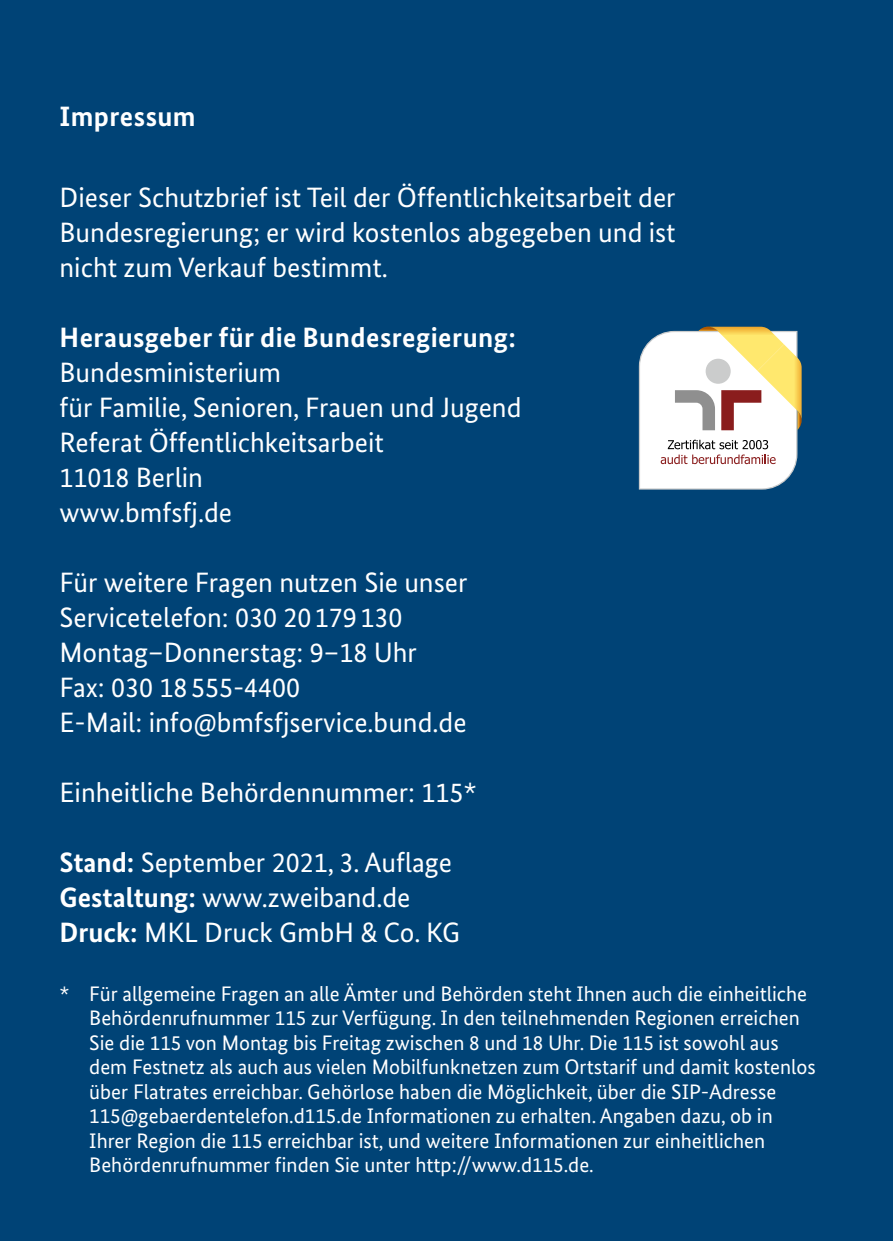
<style>
.page{position:relative;width:893px;height:1241px;background:#fff}
.page>*{position:absolute;margin:0;border:0;box-sizing:border-box;transform-origin:0 0}
.t1{font:28px/35px "Bundes Sans";color:#fff}
.t2{font:700 28px "Bundes Sans";letter-spacing:.015em;color:#fff}
.t3{font:21px/24.5px "Bundes Sans";color:#fff}
.s1{font-weight:700}
</style>
<div class="page">
<div style="left:0;top:0;width:893px;height:1240px;background:#004376"></div>
<svg style="left:639px;top:327px;width:163px;height:162px;background:#e3ded1"></svg>
<h1 class="t2" style="left:60px;top:99px;width:138px">Impressum</h1>
<p class="t1" style="left:60px;top:179px;width:618px;text-align:justify">Dieser Schutzbrief ist Teil der Öffentlichkeitsarbeit der Bundesregierung; er wird kostenlos abgegeben und ist nicht zum Verkauf bestimmt.</p>
<h2 class="t2" style="left:60px;top:320px;width:458px">Herausgeber für die Bundesregierung:</h2>
<p class="t1" style="left:60px;top:354px;width:463px">Bundesministerium<br>für Familie, Senioren, Frauen und Jugend</p>
<p class="t1" style="left:60px;top:424px;width:326px">Referat Öffentlichkeitsarbeit</p>
<p class="t1" style="left:60px;top:459px;width:145px">11018 Berlin</p>
<p class="t1" style="left:60px;top:494px;width:174px">www.bmfsfj.de</p>
<p class="t1" style="left:60px;top:564px;width:409px">Für weitere Fragen nutzen Sie unser<br>Servicetelefon: 030 20179 130</p>
<p class="t1" style="left:60px;top:634px;width:359px">Montag–Donnerstag: 9–18 Uhr</p>
<p class="t1" style="left:60px;top:669px;width:242px">Fax: 030 18 555-4400</p>
<p class="t1" style="left:60px;top:704px;width:409px">E-Mail: info@bmfsfjservice.bund.de</p>
<p class="t1" style="left:60px;top:774px;width:419px">Einheitliche Behördennummer: 115*</p>
<p class="t1" style="left:60px;top:844px;width:394px"><span class="s1">Stand:</span> September 2021, 3. Auflage</p>
<p class="t1" style="left:60px;top:879px;width:352px"><span class="s1">Gestaltung:</span> www.zweiband.de</p>
<p class="t1" style="left:60px;top:914px;width:402px"><span class="s1">Druck:</span> MKL Druck GmbH &amp; Co. KG</p>
<p class="t3" style="left:89px;top:980px;width:728px;text-indent:-30px">* Für allgemeine Fragen an alle Ämter und Behörden steht Ihnen auch die einheitliche Behördenrufnummer 115 zur Verfügung. In den teilnehmenden Regionen erreichen Sie die 115 von Montag bis Freitag zwischen 8 und 18 Uhr. Die 115 ist sowohl aus dem Festnetz als auch aus vielen Mobilfunknetzen zum Ortstarif und damit kostenlos über Flatrates erreichbar. Gehörlose haben die Möglichkeit, über die SIP-Adresse 115@gebaerdentelefon.d115.de Informationen zu erhalten. Angaben dazu, ob in Ihrer Region die 115 erreichbar ist, und weitere Informationen zur einheitlichen Behördenrufnummer finden Sie unter http://www.d115.de.</p>
</div>
